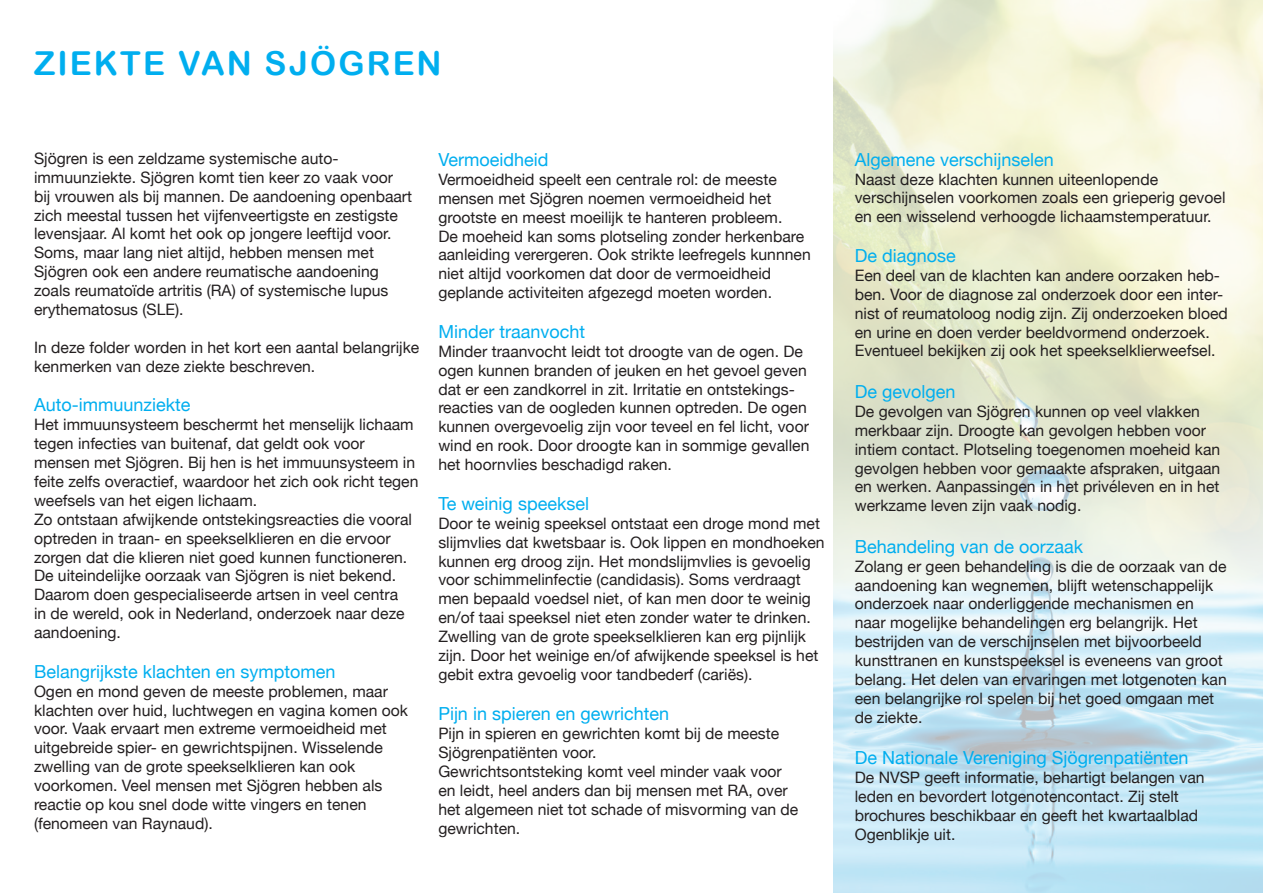
<style>
.page{position:relative;width:1263px;height:893px;background:#fff}
.page>*{position:absolute;margin:0;border:0;box-sizing:border-box;transform-origin:0 0}
.t1{font:33px "Arial Rounded MT Bold";letter-spacing:.065em;color:#00aeef}
.t2{font:18px "Helvetica Neue";color:#00aeef}
.t3{font:15.75px/18.9px "Helvetica Neue";color:#231f20}
</style>
<div class="page">
<img style="left:834px;top:0;width:429px;height:893px">
<h1 class="t1" style="left:34px;top:44px;width:409px">ZIEKTE VAN SJÖGREN</h1>
<p class="t3" style="left:34px;top:150px;width:380px">Sjögren is een zeldzame systemische auto&shy;immuunziekte. Sjögren komt tien keer zo vaak voor bij vrouwen als bij mannen. De aandoening openbaart zich meestal tussen het vijfenveertigste en zestigste levensjaar. Al komt het ook op jongere leeftijd voor.<br>Soms, maar lang niet altijd, hebben mensen met Sjögren ook een andere reumatische aandoening zoals reumatoïde artritis (RA) of systemische lupus erythematosus (SLE).</p>
<p class="t3" style="left:34px;top:339px;width:387px">In deze folder worden in het kort een aantal belangrijke kenmerken van deze ziekte beschreven.</p>
<p class="t2" style="left:34px;top:392px;width:158px">Auto-immuunziekte</p>
<p class="t3" style="left:34px;top:416px;width:386px">Het immuunsysteem beschermt het menselijk lichaam tegen infecties van buitenaf, dat geldt ook voor mensen met Sjögren. Bij hen is het immuunsysteem in feite zelfs overactief, waardoor het zich ook richt tegen weefsels van het eigen lichaam.<br>Zo ontstaan afwijkende ontstekingsreacties die vooral optreden in traan- en speekselklieren en die ervoor zorgen dat die klieren niet goed kunnen functioneren.<br>De uiteindelijke oorzaak van Sjögren is niet bekend.<br>Daarom doen gespecialiseerde artsen in veel centra<br>in de wereld, ook in Nederland, onderzoek naar deze aandoening.</p>
<p class="t2" style="left:34px;top:658px;width:303px">Belangrijkste klachten en symptomen</p>
<p class="t3" style="left:34px;top:682px;width:376px">Ogen en mond geven de meeste problemen, maar klachten over huid, luchtwegen en vagina komen ook voor. Vaak ervaart men extreme vermoeidheid met uitgebreide spier- en gewrichtspijnen. Wisselende zwelling van de grote speekselklieren kan ook voorkomen. Veel mensen met Sjögren hebben als reactie op kou snel dode witte vingers en tenen (fenomeen van Raynaud).</p>
<p class="t2" style="left:438px;top:147px;width:112px">Vermoeidheid</p>
<p class="t3" style="left:438px;top:171px;width:374px">Vermoeidheid speelt een centrale rol: de meeste mensen met Sjögren noemen vermoeidheid het grootste en meest moeilijk te hanteren probleem.<br>De moeheid kan soms plotseling zonder herkenbare aanleiding verergeren. Ook strikte leefregels kunnnen niet altijd voorkomen dat door de vermoeidheid geplande activiteiten afgezegd moeten worden.</p>
<p class="t2" style="left:438px;top:318px;width:148px">Minder traanvocht</p>
<p class="t3" style="left:438px;top:343px;width:373px">Minder traanvocht leidt tot droogte van de ogen. De ogen kunnen branden of jeuken en het gevoel geven dat er een zandkorrel in zit. Irritatie en ontstekings&shy;reacties van de oogleden kunnen optreden. De ogen kunnen overgevoelig zijn voor teveel en fel licht, voor wind en rook. Door droogte kan in sommige gevallen het hoornvlies beschadigd raken.</p>
<p class="t2" style="left:438px;top:490px;width:152px">Te weinig speeksel</p>
<p class="t3" style="left:438px;top:515px;width:388px">Door te weinig speeksel ontstaat een droge mond met slijmvlies dat kwetsbaar is. Ook lippen en mondhoeken kunnen erg droog zijn. Het mondslijmvlies is gevoelig voor schimmelinfectie (candidasis). Soms verdraagt men bepaald voedsel niet, of kan men door te weinig en/of taai speeksel niet eten zonder water te drinken.<br>Zwelling van de grote speekselklieren kan erg pijnlijk zijn. Door het weinige en/of afwijkende speeksel is het gebit extra gevoelig voor tandbederf (cariës).</p>
<p class="t2" style="left:438px;top:701px;width:232px">Pijn in spieren en gewrichten</p>
<p class="t3" style="left:438px;top:725px;width:362px">Pijn in spieren en gewrichten komt bij de meeste Sjögrenpatiënten voor.<br>Gewrichtsontsteking komt veel minder vaak voor en leidt, heel anders dan bij mensen met RA, over het algemeen niet tot schade of misvorming van de gewrichten.</p>
<p class="t2" style="left:855px;top:146px;width:201px">Algemene verschijnselen</p>
<p class="t3" style="left:855px;top:170px;width:372px">Naast deze klachten kunnen uiteenlopende verschijnselen voorkomen zoals een grieperig gevoel en een wisselend verhoogde lichaamstemperatuur.</p>
<p class="t2" style="left:855px;top:243px;width:103px">De diagnose</p>
<p class="t3" style="left:855px;top:267px;width:375px">Een deel van de klachten kan andere oorzaken heb&shy;ben. Voor de diagnose zal onderzoek door een inter&shy;nist of reumatoloog nodig zijn. Zij onderzoeken bloed en urine en doen verder beeldvormend onderzoek.<br>Eventueel bekijken zij ook het speekselklierweefsel.</p>
<p class="t2" style="left:855px;top:378px;width:102px">De gevolgen</p>
<p class="t3" style="left:855px;top:403px;width:367px">De gevolgen van Sjögren kunnen op veel vlakken merkbaar zijn. Droogte kan gevolgen hebben voor intiem contact. Plotseling toegenomen moeheid kan gevolgen hebben voor gemaakte afspraken, uitgaan en werken. Aanpassingen in het privéleven en in het werkzame leven zijn vaak nodig.</p>
<p class="t2" style="left:855px;top:533px;width:230px">Behandeling van de oorzaak</p>
<p class="t3" style="left:855px;top:557px;width:373px">Zolang er geen behandeling is die de oorzaak van de aandoening kan wegnemen, blijft wetenschappelijk onderzoek naar onderliggende mechanismen en naar mogelijke behandelingen erg belangrijk. Het bestrijden van de verschijnselen met bijvoorbeeld kunsttranen en kunstspeeksel is eveneens van groot belang. Het delen van ervaringen met lotgenoten kan een belangrijke rol spelen bij het goed omgaan met de ziekte.</p>
<p class="t2" style="left:855px;top:745px;width:335px">De Nationale Vereniging Sjögrenpatiënten</p>
<p class="t3" style="left:855px;top:769px;width:351px">De NVSP geeft informatie, behartigt belangen van leden en bevordert lotgenotencontact. Zij stelt brochures beschikbaar en geeft het kwartaalblad Ogenblikje uit.</p>
</div>
